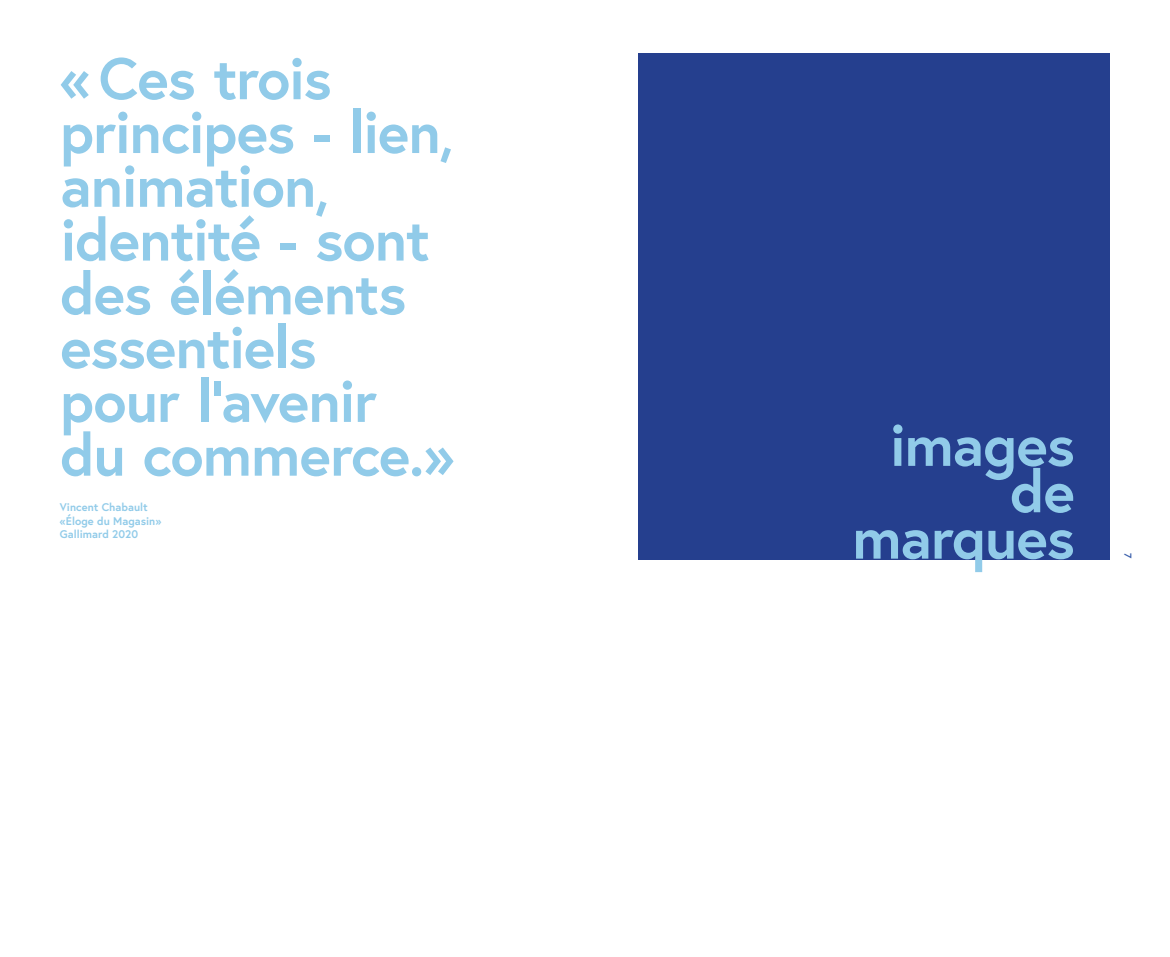
<style>
.page{position:relative;width:1170px;height:957px;background:#fff}
.page>*{position:absolute;margin:0;border:0;box-sizing:border-box;transform-origin:0 0}
.t1{font:700 58.62px/53.8px "Europa";letter-spacing:-.02em;color:#91cbe9}
.t2{font:700 11.12px/13.4px "Europa";color:#91cbe9}
.t3{font:700 10px "Europa";color:#395eab}
</style>
<div class="page">
<div style="left:638px;top:53px;width:471px;height:506px;background:#253f8e"></div>
<p class="t1" style="left:60px;top:51px;width:395px">« Ces trois principes - lien, animation, identité - sont des éléments essentiels<br>pour l’avenir du commerce.»</p>
<p class="t2" style="left:60px;top:500px;width:103px">Vincent Chabault «Éloge du Magasin»<br>Gallimard 2020</p>
<p class="t1" style="left:852px;top:422px;width:224px;line-height:46.4px;text-align:right">images de marques</p>
<p class="t3" style="left:1134px;top:553px;width:7px;rotate:90deg">7</p>
</div>
